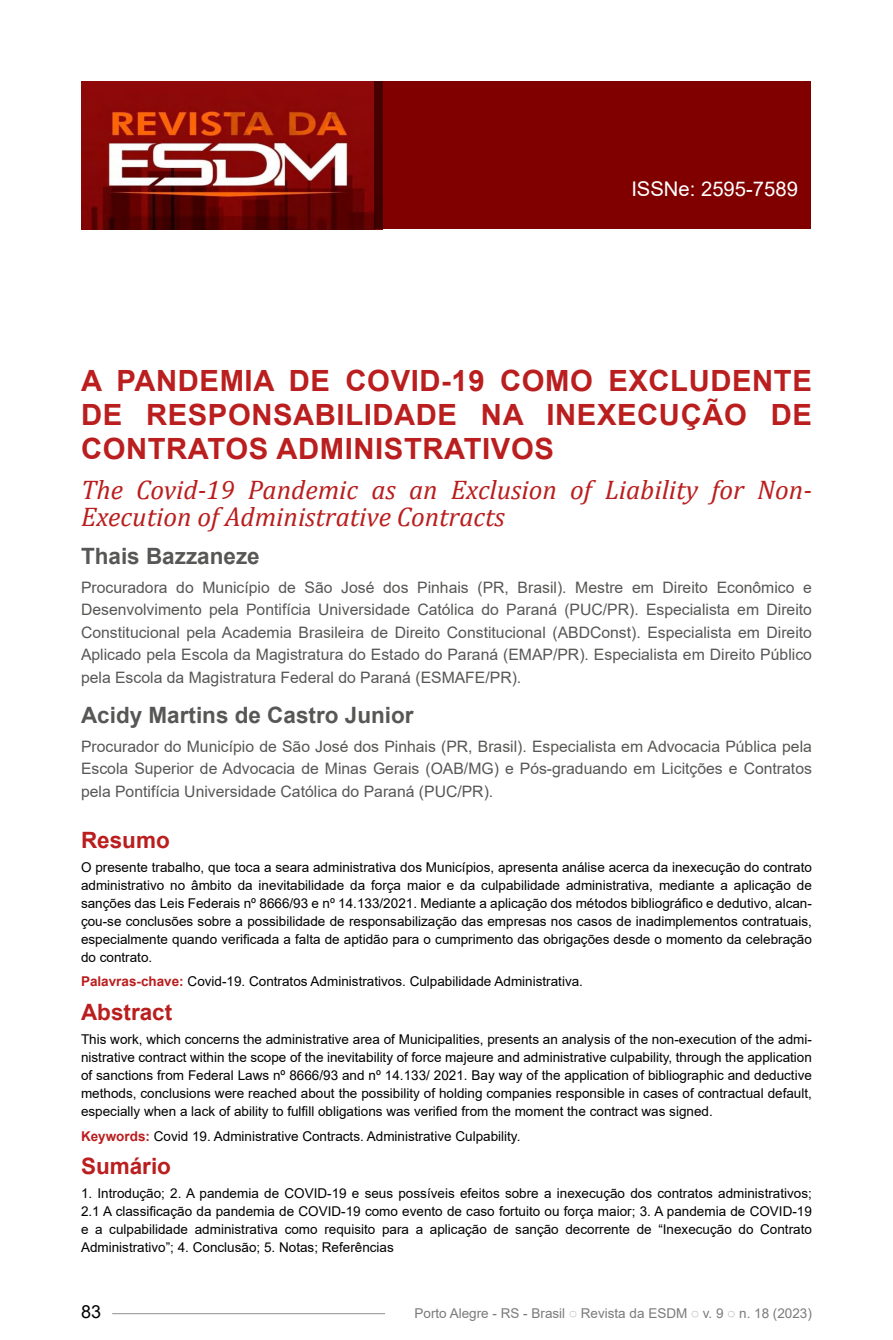
<style>
.page{position:relative;width:893px;height:1340px;background:#fff}
.page>*{position:absolute;margin:0;border:0;box-sizing:border-box;transform-origin:0 0}
.t1{font:700 29.25px/33.8px "Arial";letter-spacing:.02em;color:#ba1e1e;text-align:justify}
.t2{font:italic 27px/27px "Cambria";color:#ba1e1e}
.t3{font:700 22.5px "Arial";color:#575756}
.t4{font:700 22.5px "Arial";color:#ba1e1e}
.t5{font:20.25px "Arial";color:#fff}
.t6{font:18px "Arial";color:#000}
.t7{font:15.75px/22.5px "Arial";color:#575756;text-align:justify}
.t8{font:13.5px/18px "Arial";color:#000;text-align:justify}
.t9{font:13.5px "Arial";color:#7c7b7b}
.s1{font-weight:700;color:#ba1e1e}
</style>
<div class="page">
<img style="left:81px;top:81px;width:294px;height:148px">
<hr style="left:112px;top:1312px;width:273px;height:2px;background:#9d9d9c">
<div style="left:375px;top:81px;width:436px;height:148px;background:#800000"></div>
<h3 class="t5" style="left:631px;top:175px;width:168px">ISSNe: 2595-7589</h3>
<h1 class="t1" style="left:81px;top:364px;width:732px">A PANDEMIA DE COVID-19 COMO EXCLUDENTE DE RESPONSABILIDADE NA INEXECUÇÃO DE CONTRATOS ADMINISTRATIVOS</h1>
<h2 class="t2" style="left:81px;top:475px;width:732px">The Covid-19 Pandemic as an Exclusion of Liability for Non-<br>Execution of Administrative Contracts</h2>
<h3 class="t3" style="left:81px;top:540px;width:180px">Thais Bazzaneze</h3>
<p class="t7" style="left:81px;top:576px;width:732px">Procuradora do Município de São José dos Pinhais (PR, Brasil). Mestre em Direito Econômico e Desenvolvimento pela Pontifícia Universidade Católica do Paraná (PUC/PR). Especialista em Direito Constitucional pela Academia Brasileira de Direito Constitucional (ABDConst). Especialista em Direito Aplicado pela Escola da Magistratura do Estado do Paraná (EMAP/PR). Especialista em Direito Público pela Escola da Magistratura Federal do Paraná (ESMAFE/PR).</p>
<h3 class="t3" style="left:81px;top:699px;width:334px">Acidy Martins de Castro Junior</h3>
<p class="t7" style="left:81px;top:734px;width:732px">Procurador do Município de São José dos Pinhais (PR, Brasil). Especialista em Advocacia Pública pela Escola Superior de Advocacia de Minas Gerais (OAB/MG) e Pós-graduando em Licitções e Contratos pela Pontifícia Universidade Católica do Paraná (PUC/PR).</p>
<h3 class="t4" style="left:81px;top:823px;width:90px">Resumo</h3>
<p class="t8" style="left:81px;top:858px;width:732px">O presente trabalho, que toca a seara administrativa dos Municípios, apresenta análise acerca da inexecução do contrato administrativo no âmbito da inevitabilidade da força maior e da culpabilidade administrativa, mediante a aplicação de sanções das Leis Federais nº 8666/93 e nº 14.133/2021. Mediante a aplicação dos métodos bibliográfico e dedutivo, alcan&shy;çou-se conclusões sobre a possibilidade de responsabilização das empresas nos casos de inadimplementos contratuais, especialmente quando verificada a falta de aptidão para o cumprimento das obrigações desde o momento da celebração do contrato.</p>
<p class="t8" style="left:81px;top:972px;width:503px"><span class="s1">Palavras-chave:</span> Covid-19. Contratos Administrativos. Culpabilidade Administrativa.</p>
<h3 class="t4" style="left:81px;top:996px;width:93px">Abstract</h3>
<p class="t8" style="left:81px;top:1030px;width:732px">This work, which concerns the administrative area of Municipalities, presents an analysis of the non-execution of the admi&shy;nistrative contract within the scope of the inevitability of force majeure and administrative culpability, through the application of sanctions from Federal Laws nº 8666/93 and nº 14.133/ 2021. Bay way of the application of bibliographic and deductive methods, conclusions were reached about the possibility of holding companies responsible in cases of contractual default, especially when a lack of ability to fulfill obligations was verified from the moment the contract was signed.</p>
<p class="t8" style="left:81px;top:1126px;width:441px"><span class="s1">Keywords:</span> Covid 19. Administrative Contracts. Administrative Culpability.</p>
<h3 class="t4" style="left:81px;top:1150px;width:92px">Sumário</h3>
<p class="t8" style="left:81px;top:1184px;width:732px">1. Introdução; 2. A pandemia de COVID-19 e seus possíveis efeitos sobre a inexecução dos contratos administrativos; 2.1 A classificação da pandemia de COVID-19 como evento de caso fortuito ou força maior; 3. A pandemia de COVID-19 e a culpabilidade administrativa como requisito para a aplicação de sanção decorrente de “Inexecução do Contrato Administrativo”; 4. Conclusão; 5. Notas; Referências</p>
<h3 class="t6" style="left:81px;top:1299px;width:22px">83</h3>
<p class="t9" style="left:414px;top:1303px;width:399px">Porto Alegre - RS - Brasil ◌ Revista da ESDM ◌ v. 9 ◌ n. 18 (2023)</p>
</div>
